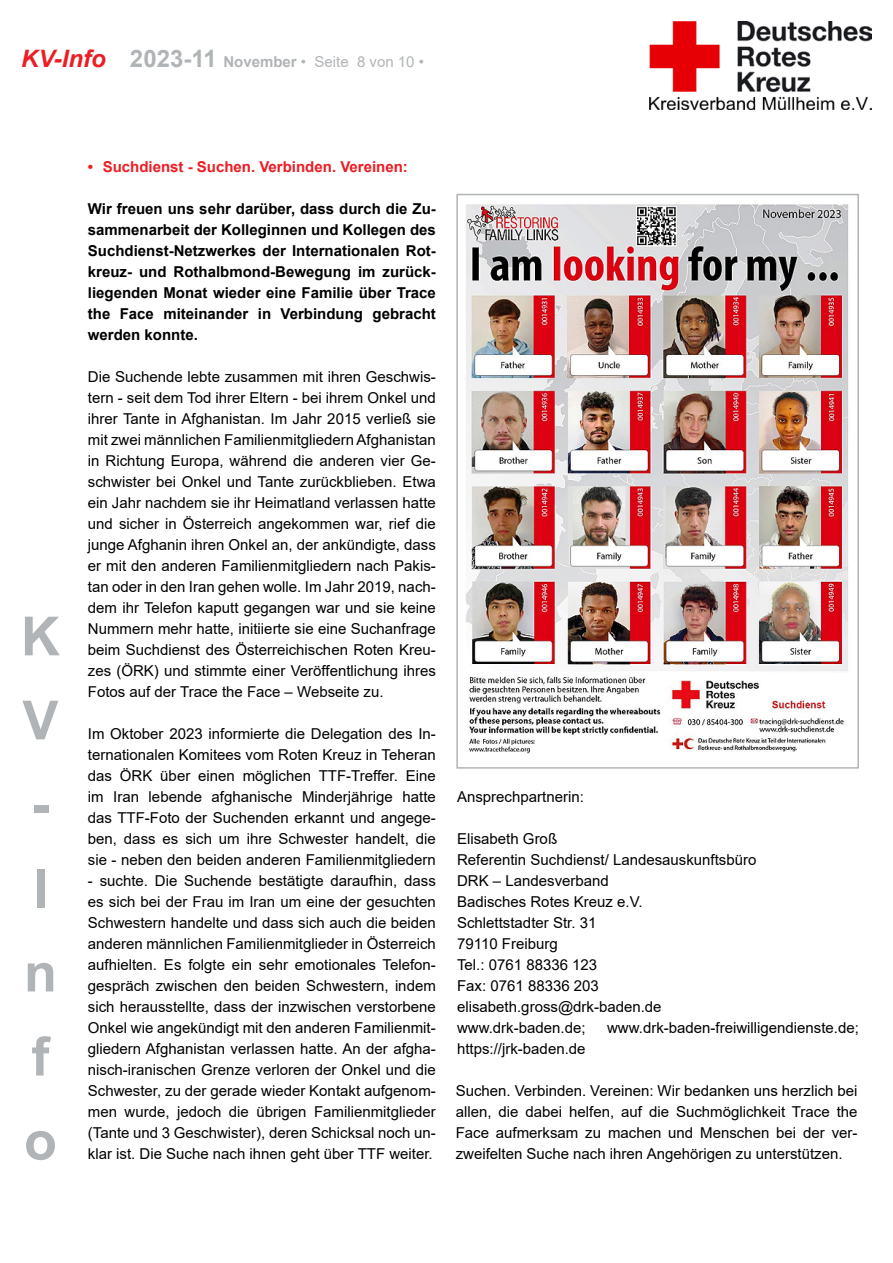
<style>
.page{position:relative;width:893px;height:1263px;background:#fff}
.page>*{position:absolute;margin:0;border:0;box-sizing:border-box;transform-origin:0 0}
.t1{font:700 54px/84px "Arial";color:#b1b4b6}
.t2{font:italic 700 24px "Arial";color:#ed1d24}
.t3{font:15px/21px "Arial";color:#000;text-align:justify}
.t4{font:700 15px/21px "Arial";color:#000;text-align:justify}
.t5{font:700 15px "Arial";color:#ed1d24}
.t6{font:15px "Arial";color:#b1b4b6}
.s1{font-weight:700;font-size:24px}
.s2{font-weight:700}
</style>
<div class="page">
<img style="left:650px;top:21px;width:222px;height:88px">
<img style="left:466px;top:204px;width:383px;height:550px">
<div style="left:456px;top:194px;width:403px;height:575px;border:2px solid #b1b4b6"></div>
<h2 class="t2" style="left:21px;top:43px;width:86px">KV-Info</h2>
<p class="t6" style="left:130px;top:52px;width:296px"><span class="s1">2023-11</span> <span class="s2">November</span> • Seite 8 von 10 •</p>
<h1 class="t1" style="left:21px;top:595px;width:40px">K<br>V -<br>I n f o</h1>
<p class="t5" style="left:88px;top:156px;width:321px">• Suchdienst - Suchen. Verbinden. Vereinen:</p>
<p class="t4" style="left:88px;top:199px;width:349px">Wir freuen uns sehr darüber, dass durch die Zu&shy;sammenarbeit der Kolleginnen und Kollegen des Suchdienst-Netzwerkes der Internationalen Rot&shy;kreuz- und Rothalbmond-Bewegung im zurück&shy;liegenden Monat wieder eine Familie über Trace the Face miteinander in Verbindung gebracht werden konnte.</p>
<p class="t3" style="left:88px;top:366px;width:349px">Die Suchende lebte zusammen mit ihren Geschwis&shy;tern - seit dem Tod ihrer Eltern - bei ihrem Onkel und ihrer Tante in Afghanistan. Im Jahr 2015 verließ sie mit zwei männlichen Familienmitgliedern Afghanistan in Richtung Europa, während die anderen vier Ge&shy;schwister bei Onkel und Tante zurückblieben. Etwa ein Jahr nachdem sie ihr Heimatland verlassen hatte und sicher in Österreich angekommen war, rief die junge Afghanin ihren Onkel an, der ankündigte, dass er mit den anderen Familienmitgliedern nach Pakis&shy;tan oder in den Iran gehen wolle. Im Jahr 2019, nach&shy;dem ihr Telefon kaputt gegangen war und sie keine Nummern mehr hatte, initiierte sie eine Suchanfrage beim Suchdienst des Österreichischen Roten Kreu&shy;zes (ÖRK) und stimmte einer Veröffentlichung ihres Fotos auf der Trace the Face – Webseite zu.</p>
<p class="t3" style="left:88px;top:723px;width:349px">Im Oktober 2023 informierte die Delegation des In&shy;ternationalen Komitees vom Roten Kreuz in Teheran das ÖRK über einen möglichen TTF-Treffer. Eine im Iran lebende afghanische Minderjährige hatte das TTF-Foto der Suchenden erkannt und angege&shy;ben, dass es sich um ihre Schwester handelt, die sie - neben den beiden anderen Familienmitgliedern</p>
<p class="t3" style="left:88px;top:870px;width:349px">- suchte. Die Suchende bestätigte daraufhin, dass es sich bei der Frau im Iran um eine der gesuchten Schwestern handelte und dass sich auch die beiden anderen männlichen Familienmitglieder in Österreich aufhielten. Es folgte ein sehr emotionales Telefon&shy;gespräch zwischen den beiden Schwestern, indem sich herausstellte, dass der inzwischen verstorbene Onkel wie angekündigt mit den anderen Familienmit&shy;gliedern Afghanistan verlassen hatte. An der afgha&shy;nisch-iranischen Grenze verloren der Onkel und die Schwester, zu der gerade wieder Kontakt aufgenom&shy;men wurde, jedoch die übrigen Familienmitglieder (Tante und 3 Geschwister), deren Schicksal noch un&shy;klar ist. Die Suche nach ihnen geht über TTF weiter.</p>
<p class="t3" style="left:457px;top:786px;width:128px">Ansprechpartnerin:</p>
<p class="t3" style="left:457px;top:828px;width:301px;text-align:left">Elisabeth Groß<br>Referentin Suchdienst/ Landesauskunftsbüro<br>DRK – Landesverband<br>Badisches Rotes Kreuz e.V.<br>Schlettstadter Str. 31<br>79110 Freiburg<br>Tel.: 0761 88336 123<br>Fax: 0761 88336 203 elisabeth.gross@drk-baden.de www.drk-baden.de;</p>
<p class="t3" style="left:607px;top:1017px;width:253px">www.drk-baden-freiwilligendienste.de;</p>
<p class="t3" style="left:457px;top:1038px;width:130px">https://jrk-baden.de</p>
<p class="t3" style="left:456px;top:1080px;width:403px">Suchen. Verbinden. Vereinen: Wir bedanken uns herzlich bei allen, die dabei helfen, auf die Suchmöglichkeit Trace the Face aufmerksam zu machen und Menschen bei der ver&shy;zweifelten Suche nach ihren Angehörigen zu unterstützen.</p>
</div>
